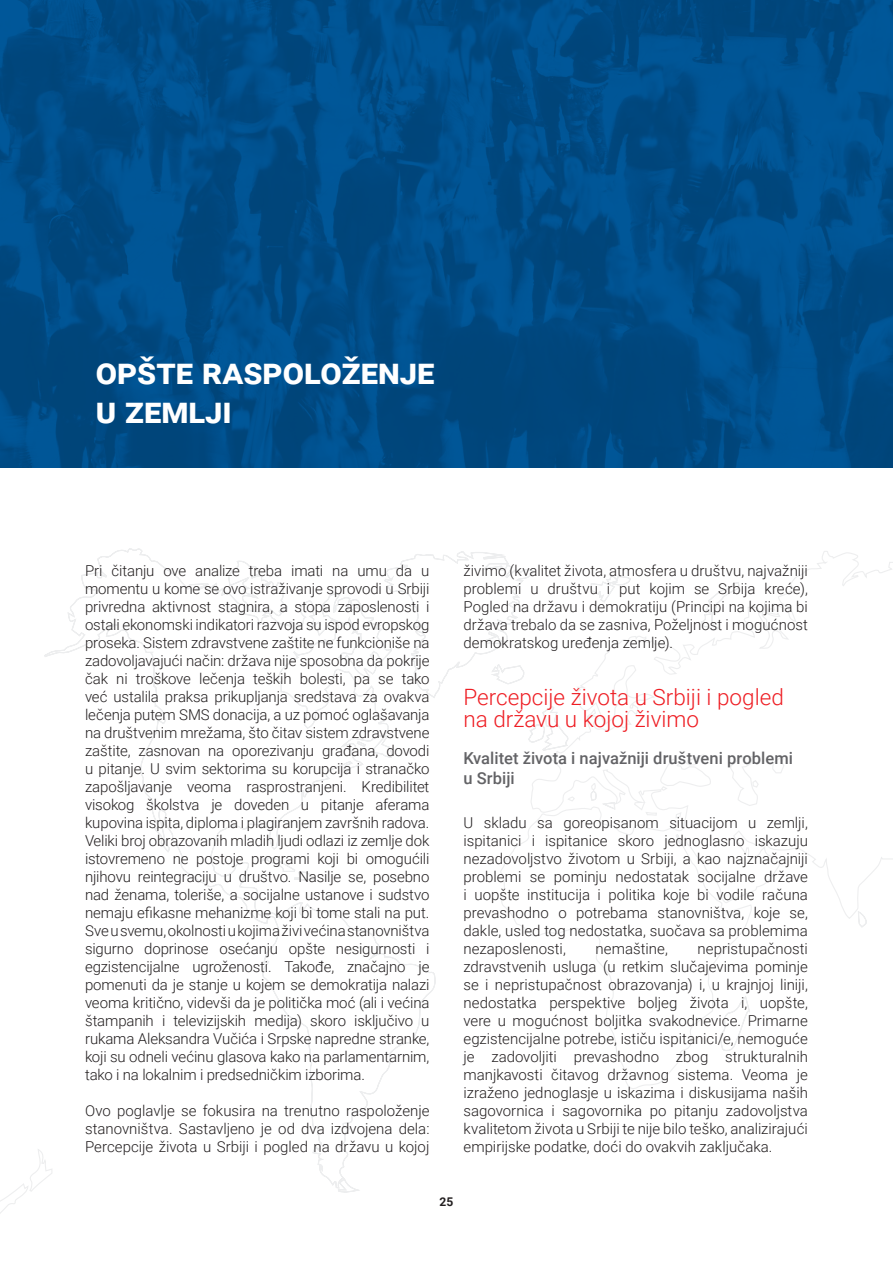
<style>
.page{position:relative;width:893px;height:1263px;background:#fff}
.page>*{position:absolute;margin:0;border:0;box-sizing:border-box;transform-origin:0 0}
._1__Naslov{font:700 36px/39px "Roboto";color:#fff}
._1_2__Podnaslov{font:300 22.5px/22.5px "Roboto";color:#ee1d23}
._1_2_3__Podnaslov{font:500 16.5px/19.8px "Roboto";letter-spacing:.005em;color:#636366}
.TEXT_MAIN{font:300 15px/18px "Roboto";color:#231f20;text-align:justify}
.t1{font:700 12px "Roboto";color:#231f20}
</style>
<div class="page">
<svg style="left:0;top:1149px;width:43px;height:65px"></svg>
<svg style="left:43px;top:548px;width:850px;height:645px"></svg>
<svg style="left:659px;top:752px;width:53px;height:39px"></svg>
<svg style="left:771px;top:755px;width:14px;height:19px"></svg>
<svg style="left:729px;top:756px;width:30px;height:51px"></svg>
<svg style="left:675px;top:811px;width:7px;height:8px"></svg>
<svg style="left:645px;top:811px;width:12px;height:6px"></svg>
<svg style="left:590px;top:783px;width:7px;height:8px"></svg>
<svg style="left:566px;top:795px;width:9px;height:8px"></svg>
<img style="left:0;top:0;width:893px;height:467px">
<p class="_1__Naslov" style="left:96px;top:351px;width:340px">opšte raspoloženje u zemlji</p>
<p class="TEXT_MAIN" style="left:85px;top:561px;width:346px">Pri čitanju ove analize treba imati na umu da u momentu u kome se ovo istraživanje sprovodi u Srbiji privredna aktivnost stagnira, a stopa zaposlenosti i ostali ekonomski indikatori razvoja su ispod evropskog proseka. Sistem zdravstvene zaštite ne funkcioniše na zadovoljavajući način: država nije sposobna da pokrije čak ni troškove lečenja teških bolesti, pa se tako već ustalila praksa prikupljanja sredstava za ovakva lečenja putem SMS donacija, a uz pomoć oglašavanja na društvenim mrežama, što čitav sistem zdravstvene zaštite, zasnovan na oporezivanju građana, dovodi u pitanje. U svim sektorima su korupcija i stranačko zapošljavanje veoma rasprostranjeni. Kredibilitet visokog školstva je doveden u pitanje aferama kupovina ispita, diploma i plagiranjem završnih radova.<br>Veliki broj obrazovanih mladih ljudi odlazi iz zemlje dok istovremeno ne postoje programi koji bi omogućili njihovu reintegraciju u društvo. Nasilje se, posebno nad ženama, toleriše, a socijalne ustanove i sudstvo nemaju efikasne mehanizme koji bi tome stali na put.<br>Sve u svemu, okolnosti u kojima živi većina stanovništva sigurno doprinose osećanju opšte nesigurnosti i egzistencijalne ugroženosti. Takođe, značajno je pomenuti da je stanje u kojem se demokratija nalazi veoma kritično, videvši da je politička moć (ali i većina štampanih i televizijskih medija) skoro isključivo u rukama Aleksandra Vučića i Srpske napredne stranke, koji su odneli većinu glasova kako na parlamentarnim, tako i na lokalnim i predsedničkim izborima.</p>
<p class="TEXT_MAIN" style="left:85px;top:1101px;width:346px">Ovo poglavlje se fokusira na trenutno raspoloženje stanovništva. Sastavljeno je od dva izdvojena dela:<br>Percepcije života u Srbiji i pogled na državu u kojoj</p>
<p class="TEXT_MAIN" style="left:463px;top:561px;width:346px">živimo (kvalitet života, atmosfera u društvu, najvažniji problemi u društvu i put kojim se Srbija kreće), Pogled na državu i demokratiju (Principi na kojima bi država trebalo da se zasniva, Poželjnost i mogućnost demokratskog uređenja zemlje).</p>
<p class="_1_2__Podnaslov" style="left:463px;top:684px;width:322px">Percepcije života u Srbiji i pogled na državu u kojoj živimo</p>
<p class="_1_2_3__Podnaslov" style="left:463px;top:747px;width:331px">Kvalitet života i najvažniji društveni problemi u Srbiji</p>
<p class="TEXT_MAIN" style="left:463px;top:813px;width:346px">U skladu sa goreopisanom situacijom u zemlji, ispitanici i ispitanice skoro jednoglasno iskazuju nezadovoljstvo životom u Srbiji, a kao najznačajniji problemi se pominju nedostatak socijalne države i uopšte institucija i politika koje bi vodile računa prevashodno o potrebama stanovništva, koje se, dakle, usled tog nedostatka, suočava sa problemima nezaposlenosti,</p>
<p class="TEXT_MAIN" style="left:463px;top:939px;width:346px;text-indent:234px">nepristupačnosti zdravstvenih usluga (u retkim slučajevima pominje se i nepristupačnost obrazovanja) i, u krajnjoj liniji, nedostatka perspektive boljeg života i, uopšte, vere u mogućnost boljitka svakodnevice. Primarne egzistencijalne potrebe, ističu ispitanici/e, nemoguće je zadovoljiti prevashodno zbog strukturalnih manjkavosti čitavog državnog sistema. Veoma je izraženo jednoglasje u iskazima i diskusijama naših sagovornica i sagovornika po pitanju zadovoljstva kvalitetom života u Srbiji te nije bilo teško, analizirajući empirijske podatke, doći do ovakvih zaključaka.</p>
<p class="TEXT_MAIN" style="left:596px;top:939px;width:74px">nemaštine,</p>
<p class="t1" style="left:440px;top:1193px;width:15px">25</p>
</div>
